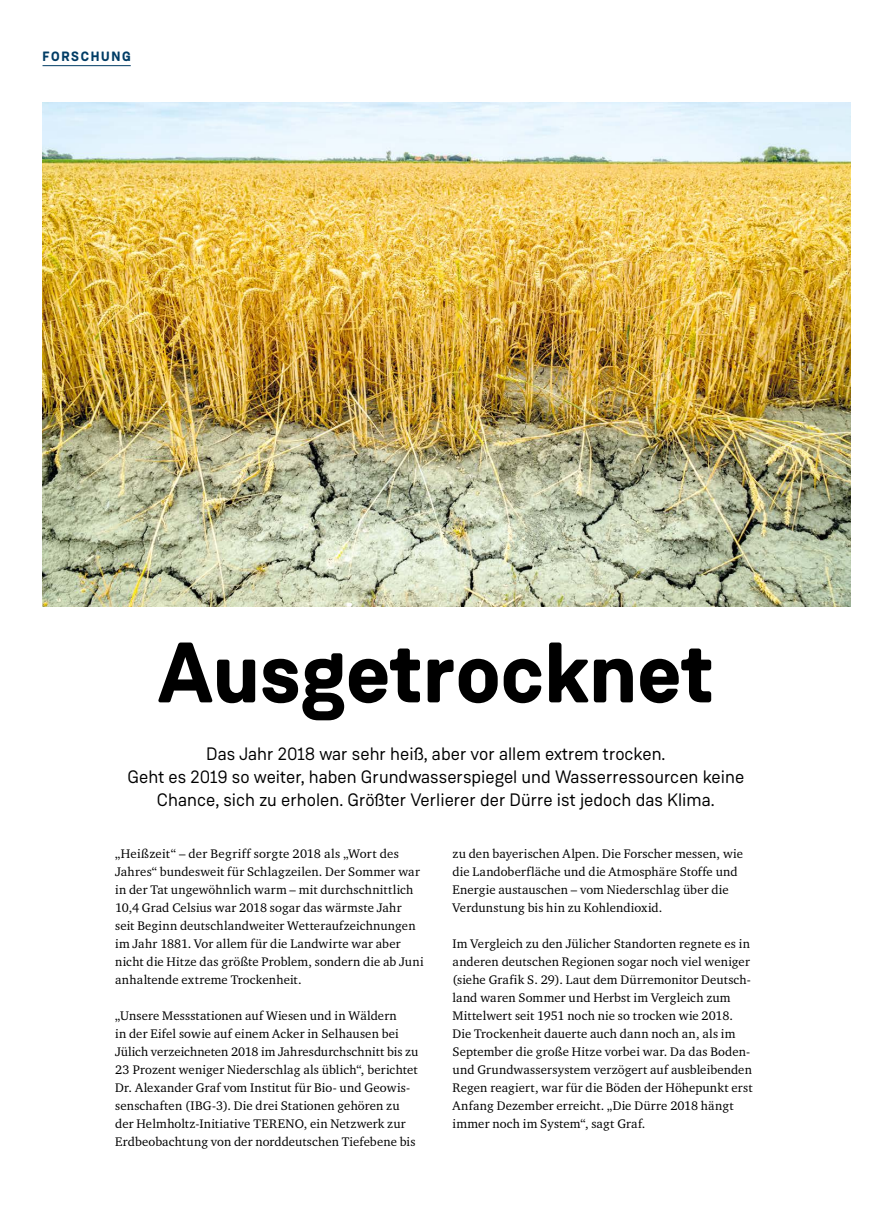
<style>
.page{position:relative;width:893px;height:1212px;background:#fff}
.page>*{position:absolute;margin:0;border:0;box-sizing:border-box;transform-origin:0 0}
.t1{font:700 85.5px "Weissenhof Grotesk";color:#000}
.t2{font:18px/23.2px "Weissenhof Grotesk";color:#000;text-align:center}
.t3{font:700 13.5px "Weissenhof Grotesk";letter-spacing:.12em;color:#003c65}
.t4{font:12.75px/18px "Charter ITC Pro";letter-spacing:.01em;color:#000}
</style>
<div class="page">
<hr style="left:43px;top:65px;width:88px;height:1px;background:#003c65">
<img style="left:43px;top:102px;width:807px;height:504px">
<p class="t3" style="left:43px;top:48px;width:90px">FORSCHUNG</p>
<h1 class="t1" style="left:158px;top:619px;width:558px">Ausgetrocknet</h1>
<h2 class="t2" style="left:127px;top:742px;width:618px">Das Jahr 2018 war sehr heiß, aber vor allem extrem trocken.<br>Geht es 2019 so weiter, haben Grundwasserspiegel und Wasserressourcen keine<br>Chance, sich zu erholen. Größter Verlierer der Dürre ist jedoch das Klima.</h2>
<p class="t4" style="left:115px;top:844px;width:310px">„Heißzeit“ – der Begriff sorgte 2018 als „Wort des Jahres“ bundesweit für Schlagzeilen. Der Sommer war in der Tat ungewöhnlich warm – mit durchschnittlich 10,4 Grad Celsius war 2018 sogar das wärmste Jahr seit Beginn deutschlandweiter Wetteraufzeichnungen im Jahr 1881. Vor allem für die Landwirte war aber nicht die Hitze das größte Problem, sondern die ab Juni anhaltende extreme Trockenheit.</p>
<p class="t4" style="left:115px;top:1007px;width:305px">„Unsere Messstationen auf Wiesen und in Wäldern<br>in der Eifel sowie auf einem Acker in Selhausen bei Jülich verzeichneten 2018 im Jahresdurchschnitt bis zu 23 Prozent weniger Niederschlag als üblich“, berichtet Dr. Alexander Graf vom Institut für Bio- und Geowis&shy;senschaften (IBG-3). Die drei Stationen gehören zu der Helmholtz-Initiative TERENO, ein Netzwerk zur Erdbeobachtung von der norddeutschen Tiefebene bis</p>
<p class="t4" style="left:453px;top:845px;width:292px">zu den bayerischen Alpen. Die Forscher messen, wie die Landoberfläche und die Atmosphäre Stoffe und Energie austauschen – vom Niederschlag über die Verdunstung bis hin zu Kohlendioxid.</p>
<p class="t4" style="left:453px;top:935px;width:302px">Im Vergleich zu den Jülicher Standorten regnete es in anderen deutschen Regionen sogar noch viel weniger (siehe Grafik S. 29). Laut dem Dürremonitor Deutsch&shy;land waren Sommer und Herbst im Vergleich zum Mittelwert seit 1951 noch nie so trocken wie 2018.<br>Die Trockenheit dauerte auch dann noch an, als im September die große Hitze vorbei war. Da das Boden&shy;und Grundwassersystem verzögert auf ausbleibenden Regen reagiert, war für die Böden der Höhepunkt erst Anfang Dezember erreicht. „Die Dürre 2018 hängt immer noch im System“, sagt Graf.</p>
</div>
